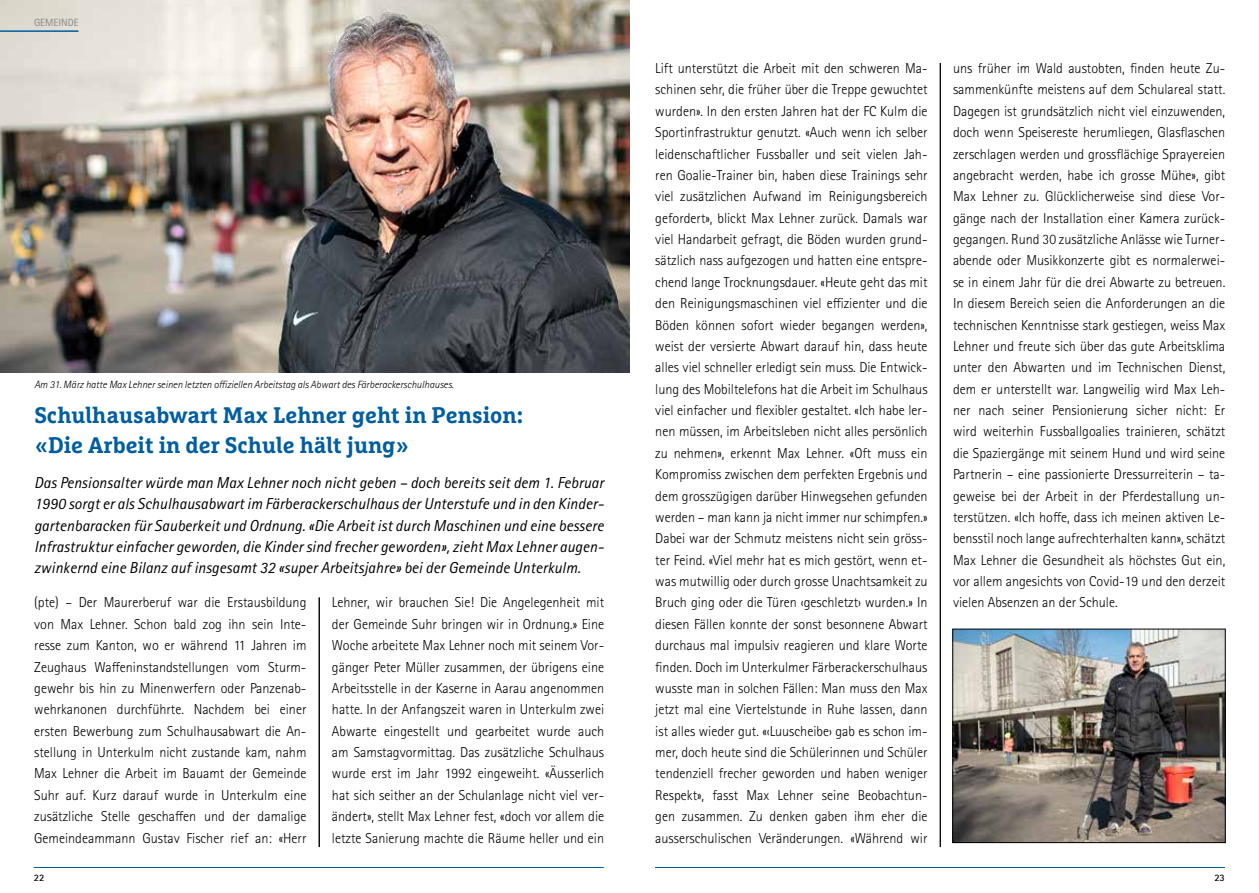
<style>
.page{position:relative;width:1259px;height:893px;background:#fff}
.page>*{position:absolute;margin:0;border:0;box-sizing:border-box;transform-origin:0 0}
.t1{font:700 22.5px/30px "Marselis Slab Pro";color:#005ea0}
.t2{font:italic 15.9px/21.3px "Rotis Sans Serif Std";letter-spacing:.005em;color:#000;text-align:justify}
.t3{font:300 14.4px/21.3px "Rotis Sans Serif Std";color:#000;text-align:justify}
.t4{font:italic 300 10.5px "Rotis Sans Serif Std";color:#000}
.t5{font:10.5px "Rotis Sans Serif Std";color:#868786}
.t6{font:700 9.9px "Rotis Sans Serif Std";color:#000}
</style>
<div class="page">
<img style="left:0;top:0;width:629px;height:372px">
<hr style="left:0;top:30px;width:79px;height:2px;background:#005ea0">
<hr style="left:34px;top:867px;width:570px;height:1px;background:#005ea0">
<hr style="left:319px;top:597px;width:1px;height:250px;background:#000">
<hr style="left:940px;top:63px;width:1px;height:784px;background:#000">
<img style="left:954px;top:631px;width:269px;height:210px">
<div style="left:952px;top:629px;width:273px;height:214px;border:1px solid #000"></div>
<hr style="left:655px;top:867px;width:570px;height:1px;background:#005ea0">
<p class="t5" style="left:34px;top:16px;width:46px">GEMEINDE</p>
<p class="t4" style="left:34px;top:378px;width:421px">Am 31. März hatte Max Lehner seinen letzten offiziellen Arbeitstag als Abwart des Färberackerschulhauses.</p>
<h1 class="t1" style="left:34px;top:400px;width:490px">Schulhausabwart Max Lehner geht in Pension: «Die Arbeit in der Schule hält jung»</h1>
<p class="t2" style="left:34px;top:472px;width:571px">Das Pensionsalter würde man Max Lehner noch nicht geben – doch bereits seit dem 1. Februar 1990 sorgt er als Schulhausabwart im Färberackerschulhaus der Unterstufe und in den Kinder&shy;gartenbaracken für Sauberkeit und Ordnung. «Die Arbeit ist durch Maschinen und eine bessere Infrastruktur einfacher geworden, die Kinder sind frecher geworden», zieht Max Lehner augen&shy;zwinkernd eine Bilanz auf insgesamt 32 «super Arbeitsjahre» bei der Gemeinde Unterkulm.</p>
<p class="t3" style="left:34px;top:592px;width:274px">(pte) – Der Maurerberuf war die Erstausbildung von Max Lehner. Schon bald zog ihn sein Inte&shy;resse zum Kanton, wo er während 11 Jahren im Zeughaus Waffeninstandstellungen vom Sturm&shy;gewehr bis hin zu Minenwerfern oder Panzenab&shy;wehrkanonen durchführte. Nachdem bei einer ersten Bewerbung zum Schulhausabwart die An&shy;stellung in Unterkulm nicht zustande kam, nahm Max Lehner die Arbeit im Bauamt der Gemeinde Suhr auf. Kurz darauf wurde in Unterkulm eine zusätzliche Stelle geschaffen und der damalige Gemeindeammann Gustav Fischer rief an: «Herr</p>
<p class="t3" style="left:332px;top:592px;width:274px">Lehner, wir brauchen Sie! Die Angelegenheit mit der Gemeinde Suhr bringen wir in Ordnung.» Eine Woche arbeitete Max Lehner noch mit seinem Vor&shy;gänger Peter Müller zusammen, der übrigens eine Arbeitsstelle in der Kaserne in Aarau angenommen hatte. In der Anfangszeit waren in Unterkulm zwei Abwarte eingestellt und gearbeitet wurde auch am Samstagvormittag. Das zusätzliche Schulhaus wurde erst im Jahr 1992 eingeweiht. «Äusserlich hat sich seither an der Schulanlage nicht viel ver&shy;ändert», stellt Max Lehner fest, «doch vor allem die letzte Sanierung machte die Räume heller und ein</p>
<p class="t6" style="left:34px;top:871px;width:12px">22</p>
<p class="t3" style="left:655px;top:58px;width:274px">Lift unterstützt die Arbeit mit den schweren Ma&shy;schinen sehr, die früher über die Treppe gewuchtet wurden». In den ersten Jahren hat der FC Kulm die Sportinfrastruktur genutzt. «Auch wenn ich selber leidenschaftlicher Fussballer und seit vielen Jah&shy;ren Goalie-Trainer bin, haben diese Trainings sehr viel zusätzlichen Aufwand im Reinigungsbereich gefordert», blickt Max Lehner zurück. Damals war viel Handarbeit gefragt, die Böden wurden grund&shy;sätzlich nass aufgezogen und hatten eine entspre&shy;chend lange Trocknungsdauer. «Heute geht das mit den Reinigungsmaschinen viel effizienter und die Böden können sofort wieder begangen werden», weist der versierte Abwart darauf hin, dass heute alles viel schneller erledigt sein muss. Die Entwick&shy;lung des Mobiltelefons hat die Arbeit im Schulhaus viel einfacher und flexibler gestaltet. «Ich habe ler&shy;nen müssen, im Arbeitsleben nicht alles persönlich zu nehmen», erkennt Max Lehner. «Oft muss ein Kompromiss zwischen dem perfekten Ergebnis und dem grosszügigen darüber Hinwegsehen gefunden werden – man kann ja nicht immer nur schimpfen.» Dabei war der Schmutz meistens nicht sein gröss&shy;ter Feind. «Viel mehr hat es mich gestört, wenn et&shy;was mutwillig oder durch grosse Unachtsamkeit zu Bruch ging oder die Türen ‹geschletzt› wurden.» In diesen Fällen konnte der sonst besonnene Abwart durchaus mal impulsiv reagieren und klare Worte finden. Doch im Unterkulmer Färberackerschulhaus wusste man in solchen Fällen: Man muss den Max jetzt mal eine Viertelstunde in Ruhe lassen, dann ist alles wieder gut. «‹Luuscheibe› gab es schon im&shy;mer, doch heute sind die Schülerinnen und Schüler tendenziell frecher geworden und haben weniger Respekt», fasst Max Lehner seine Beobachtun&shy;gen zusammen. Zu denken gaben ihm eher die ausserschulischen Veränderungen. «Während wir</p>
<p class="t3" style="left:953px;top:58px;width:274px">uns früher im Wald austobten, finden heute Zu&shy;sammenkünfte meistens auf dem Schulareal statt.<br>Dagegen ist grundsätzlich nicht viel einzuwenden, doch wenn Speisereste herumliegen, Glasflaschen zerschlagen werden und grossflächige Sprayereien angebracht werden, habe ich grosse Mühe», gibt Max Lehner zu. Glücklicherweise sind diese Vor&shy;gänge nach der Installation einer Kamera zurück&shy;gegangen. Rund 30 zusätzliche Anlässe wie Turner&shy;abende oder Musikkonzerte gibt es normalerwei&shy;se in einem Jahr für die drei Abwarte zu betreuen.<br>In diesem Bereich seien die Anforderungen an die technischen Kenntnisse stark gestiegen, weiss Max Lehner und freute sich über das gute Arbeitsklima unter den Abwarten und im Technischen Dienst, dem er unterstellt war. Langweilig wird Max Leh&shy;ner nach seiner Pensionierung sicher nicht: Er wird weiterhin Fussballgoalies trainieren, schätzt die Spaziergänge mit seinem Hund und wird seine Partnerin – eine passionierte Dressurreiterin – ta&shy;geweise bei der Arbeit in der Pferdestallung un&shy;terstützen. «Ich hoffe, dass ich meinen aktiven Le&shy;bensstil noch lange aufrechterhalten kann», schätzt Max Lehner die Gesundheit als höchstes Gut ein, vor allem angesichts von Covid-19 und den derzeit vielen Absenzen an der Schule.</p>
<p class="t6" style="left:1214px;top:871px;width:12px">23</p>
</div>
